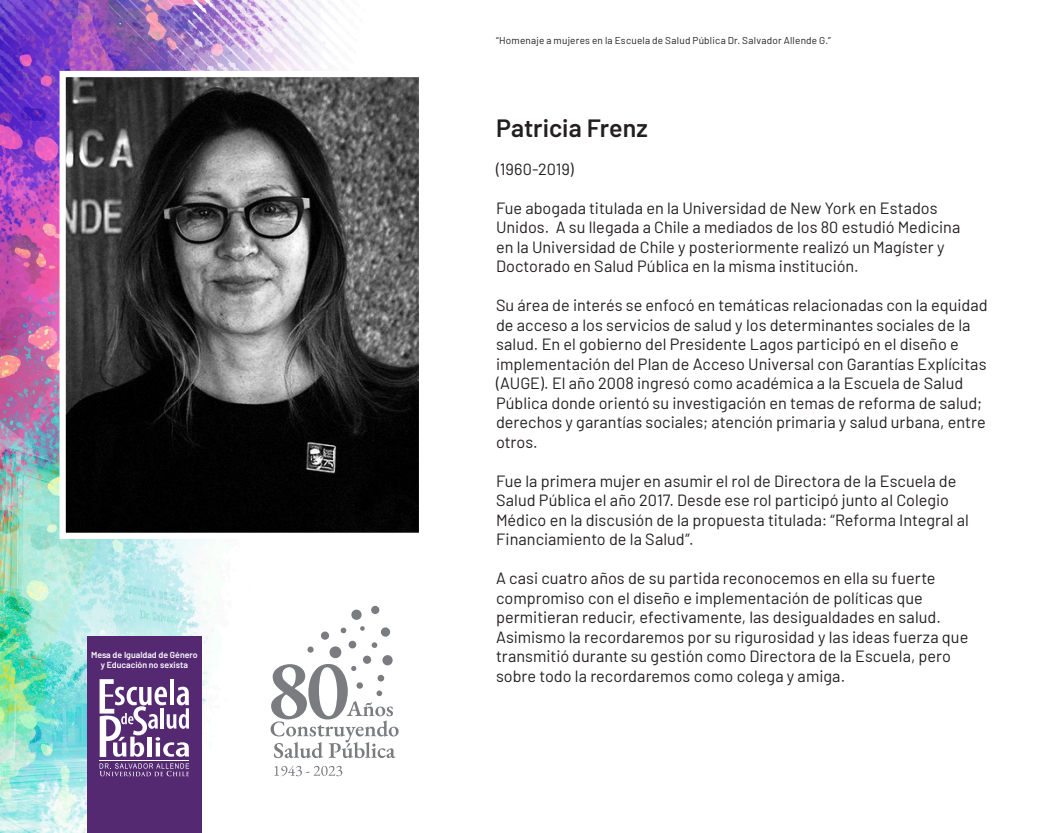
<style>
.page{position:relative;width:1063px;height:833px;background:#fff}
.page>*{position:absolute;margin:0;border:0;box-sizing:border-box;transform-origin:0 0}
.nombre{font:600 25px "Barlow";color:#231f20}
.texto{font:16.25px/19.5px "Barlow";color:#231f20}
.t1{font:10px "Barlow";letter-spacing:.02em;color:#231f20}
.t2{font:600 8.75px/10.5px "Barlow";color:#fff;text-align:center}
</style>
<div class="page">
<img style="left:0;top:0;width:393px;height:833px">
<div style="left:87px;top:637px;width:115px;height:196px;background:#542972"></div>
<svg style="left:100px;top:679px;width:89px;height:78px"></svg>
<svg style="left:100px;top:763px;width:89px;height:13px"></svg>
<hr style="left:100px;top:759px;width:89px;height:1px;background:#fff">
<svg style="left:274px;top:765px;width:68px;height:11px"></svg>
<div style="left:382px;top:655px;width:11px;height:10px;background:#7a7c7f;border-radius:50%"></div>
<div style="left:351px;top:609px;width:11px;height:11px;background:#7a7c7f;border-radius:50%"></div>
<div style="left:321px;top:631px;width:8px;height:9px;background:#7a7c7f;border-radius:50%"></div>
<div style="left:349px;top:641px;width:7px;height:7px;background:#7a7c7f;border-radius:50%"></div>
<svg style="left:372px;top:642px;width:5px;height:6px"></svg>
<div style="left:330px;top:646px;width:11px;height:12px;background:#7a7c7f;border-radius:50%"></div>
<div style="left:363px;top:655px;width:8px;height:9px;background:#7a7c7f;border-radius:50%"></div>
<div style="left:307px;top:646px;width:7px;height:6px;background:#7a7c7f;border-radius:50%"></div>
<div style="left:371px;top:606px;width:8px;height:8px;background:#7a7c7f;border-radius:50%"></div>
<svg style="left:341px;top:627px;width:5px;height:6px"></svg>
<svg style="left:360px;top:626px;width:5px;height:5px"></svg>
<div style="left:381px;top:627px;width:9px;height:9px;background:#7a7c7f;border-radius:50%"></div>
<svg style="left:271px;top:664px;width:128px;height:94px"></svg>
<img style="left:67px;top:78px;width:351px;height:454px">
<div style="left:60px;top:71px;width:365px;height:468px;border:6px solid #fff"></div>
<p class="t2" style="left:91px;top:648px;width:108px">Mesa de Igualdad de Género y Educación no sexista</p>
<p class="t1" style="left:496px;top:33px;width:336px">“Homenaje a mujeres en la Escuela de Salud Pública Dr. Salvador Allende G.”</p>
<p class="nombre" style="left:496px;top:110px;width:153px">Patricia Frenz</p>
<p class="texto" style="left:496px;top:158px;width:79px">(1960-2019)</p>
<p class="texto" style="left:496px;top:197px;width:466px">Fue abogada titulada en la Universidad de New York en Estados Unidos. A su llegada a Chile a mediados de los 80 estudió Medicina en la Universidad de Chile y posteriormente realizó un Magíster y Doctorado en Salud Pública en la misma institución.</p>
<p class="texto" style="left:496px;top:294px;width:493px">Su área de interés se enfocó en temáticas relacionadas con la equidad de acceso a los servicios de salud y los determinantes sociales de la salud. En el gobierno del Presidente Lagos participó en el diseño e implementación del Plan de Acceso Universal con Garantías Explícitas (AUGE). El año 2008 ingresó como académica a la Escuela de Salud Pública donde orientó su investigación en temas de reforma de salud; derechos y garantías sociales; atención primaria y salud urbana, entre otros.</p>
<p class="texto" style="left:496px;top:470px;width:474px">Fue la primera mujer en asumir el rol de Directora de la Escuela de Salud Pública el año 2017. Desde ese rol participó junto al Colegio Médico en la discusión de la propuesta titulada: “Reforma Integral al Financiamiento de la Salud”.</p>
<p class="texto" style="left:496px;top:567px;width:474px">A casi cuatro años de su partida reconocemos en ella su fuerte compromiso con el diseño e implementación de políticas que permitieran reducir, efectivamente, las desigualdades en salud.<br>Asimismo la recordaremos por su rigurosidad y las ideas fuerza que transmitió durante su gestión como Directora de la Escuela, pero sobre todo la recordaremos como colega y amiga.</p>
</div>
